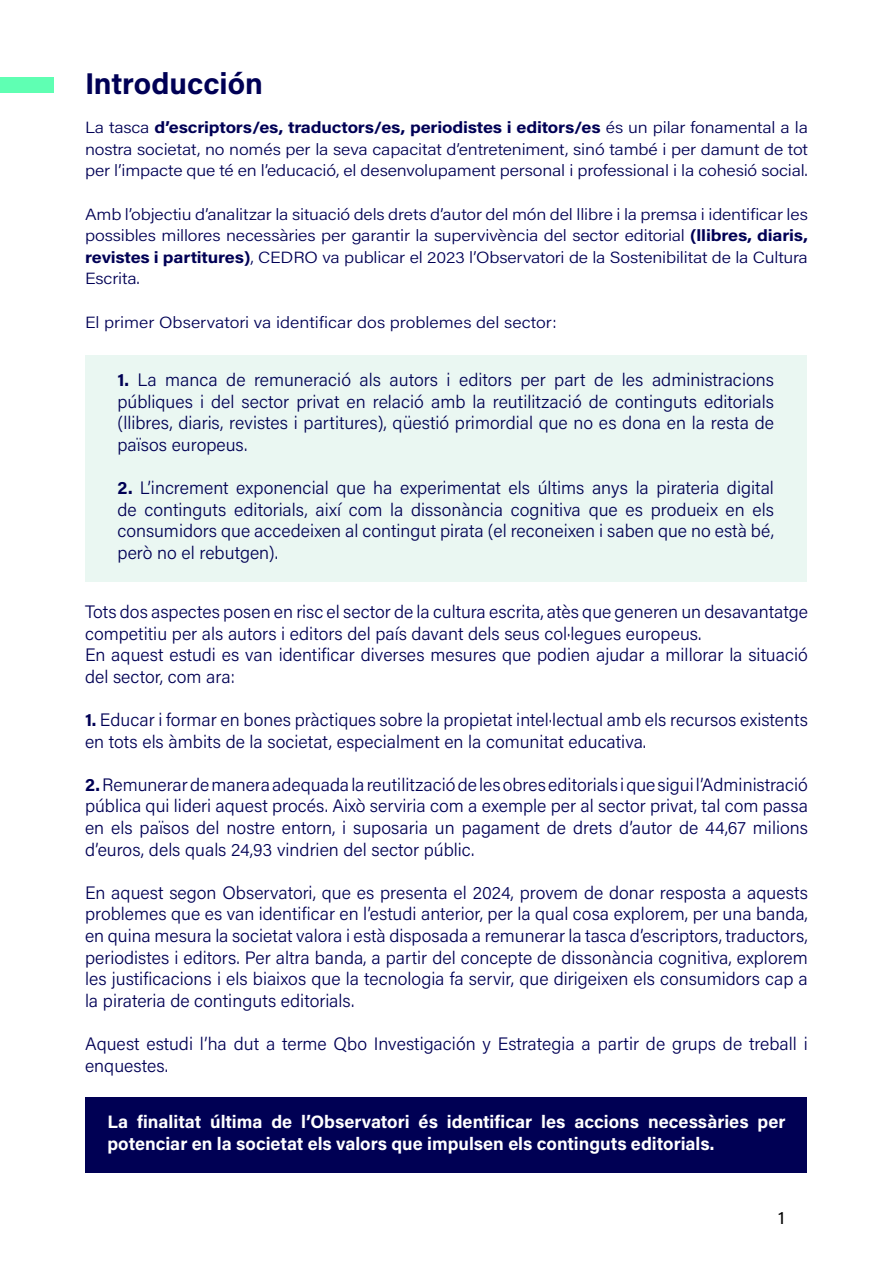
<style>
.page{position:relative;width:893px;height:1263px;background:#fff}
.page>*{position:absolute;margin:0;border:0;box-sizing:border-box;transform-origin:0 0}
.t1{font:700 30px "Acumin Pro";color:#005}
.t2{font:300 18px/21.6px "Acumin Pro";color:#005}
.t3{font:300 18px/21.6px "Acumin Pro";color:#000054;text-align:justify}
.t4{font:700 18px/21.6px "Acumin Pro";color:#fff}
.t5{font:18px "Acumin Pro";color:#000}
.t6{font:300 16.2px/21.6px "Acumin Pro";letter-spacing:-.01em;color:#005;text-align:justify;scale:1.11 1}
.s1{font-weight:700}
</style>
<div class="page">
<div style="left:85px;top:1097px;width:721px;height:75px;background:#000054"></div>
<div style="left:85px;top:355px;width:721px;height:227px;background:#eaf7f2"></div>
<div style="left:0;top:77px;width:53px;height:15px;background:#5fffb3"></div>
<p class="t1" style="left:85px;top:63px;width:179px">Introducción</p>
<p class="t6" style="left:85px;top:116px;width:653px">La tasca <span class="s1">d’escriptors/es, traductors/es, periodistes i editors/es</span> és un pilar fonamental a la nostra societat, no només per la seva capacitat d’entreteniment, sinó també i per damunt de tot per l’impacte que té en l’educació, el desenvolupament personal i professional i la cohesió social.</p>
<p class="t6" style="left:85px;top:202px;width:653px">Amb l’objectiu d’analitzar la situació dels drets d’autor del món del llibre i la premsa i identificar les possibles millores necessàries per garantir la supervivència del sector editorial <span class="s1">(llibres, diaris, revistes i partitures)</span>, CEDRO va publicar el 2023 l’Observatori de la Sostenibilitat de la Cultura Escrita.</p>
<p class="t6" style="left:85px;top:310px;width:426px">El primer Observatori va identificar dos problemes del sector:</p>
<p class="t3" style="left:117px;top:368px;width:658px"><span class="s1">1.</span> La manca de remuneració als autors i editors per part de les administracions públiques i del sector privat en relació amb la reutilització de continguts editorials (llibres, diaris, revistes i partitures), qüestió primordial que no es dona en la resta de països europeus.</p>
<p class="t3" style="left:117px;top:476px;width:658px"><span class="s1">2.</span> L’increment exponencial que ha experimentat els últims anys la pirateria digital de continguts editorials, així com la dissonància cognitiva que es produeix en els consumidors que accedeixen al contingut pirata (el reconeixen i saben que no està bé, però no el rebutgen).</p>
<p class="t2" style="left:85px;top:600px;width:724px">Tots dos aspectes posen en risc el sector de la cultura escrita, atès que generen un desavantatge competitiu per als autors i editors del país davant dels seus col·legues europeus.</p>
<p class="t2" style="left:85px;top:643px;width:724px">En aquest estudi es van identificar diverses mesures que podien ajudar a millorar la situació del sector, com ara:</p>
<p class="t2" style="left:85px;top:708px;width:724px"><span class="s1">1.</span> Educar i formar en bones pràctiques sobre la propietat intel·lectual amb els recursos existents en tots els àmbits de la societat, especialment en la comunitat educativa.</p>
<p class="t2" style="left:85px;top:773px;width:724px;text-align:justify"><span class="s1">2.</span> Remunerar de manera adequada la reutilització de les obres editorials i que sigui l’Administració pública qui lideri aquest procés. Això serviria com a exemple per al sector privat, tal com passa en els països del nostre entorn, i suposaria un pagament de drets d’autor de 44,67 milions d’euros, dels quals 24,93 vindrien del sector públic.</p>
<p class="t2" style="left:85px;top:881px;width:724px;text-align:justify">En aquest segon Observatori, que es presenta el 2024, provem de donar resposta a aquests problemes que es van identificar en l’estudi anterior, per la qual cosa explorem, per una banda, en quina mesura la societat valora i està disposada a remunerar la tasca d’escriptors, traductors, periodistes i editors. Per altra banda, a partir del concepte de dissonància cognitiva, explorem les justificacions i els biaixos que la tecnologia fa servir, que dirigeixen els consumidors cap a la pirateria de continguts editorials.</p>
<p class="t2" style="left:85px;top:1032px;width:724px">Aquest estudi l’ha dut a terme Qbo Investigación y Estrategia a partir de grups de treball i enquestes.</p>
<p class="t4" style="left:107px;top:1110px;width:680px">La finalitat última de l’Observatori és identificar les accions necessàries per potenciar en la societat els valors que impulsen els continguts editorials.</p>
<p class="t5" style="left:778px;top:1205px;width:8px">1</p>
</div>
